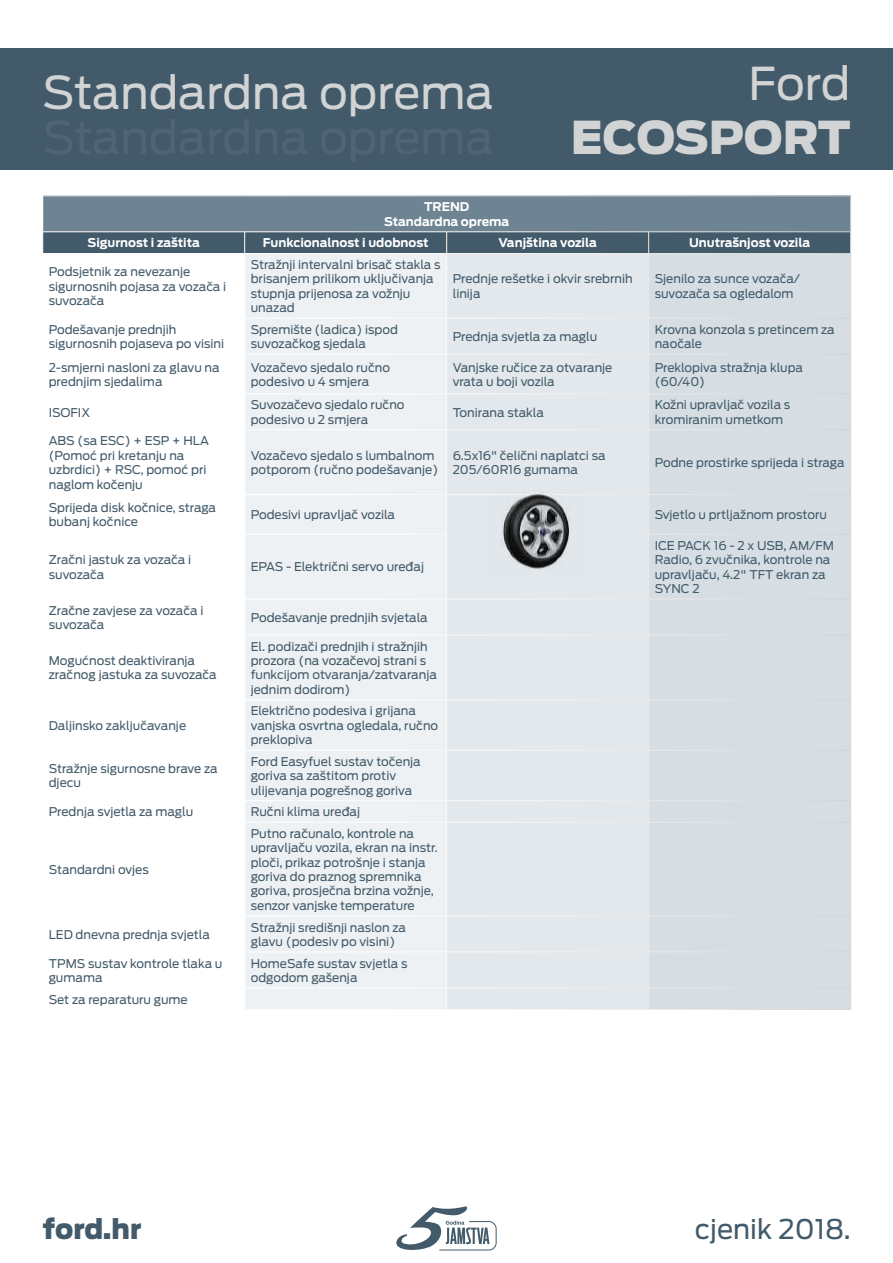
<style>
.page{position:relative;width:893px;height:1263px;background:#fff}
.page>*{position:absolute;margin:0;border:0;box-sizing:border-box;transform-origin:0 0}
.t1{font:45px "Ford Antenna";color:#d1d3d4}
.t2{font:900 45px "Ford Antenna";letter-spacing:-.01em;color:#d1d3d4}
.t3{font:27px "Ford Antenna";color:#425a69}
.t4{font:900 27px "Ford Antenna";letter-spacing:-.005em;color:#425a69}
.t5{font:12px/14.4px "Ford Antenna";color:#425a69}
.t6{font:700 12px/14.4px "Ford Antenna";color:#fff;text-align:center}
</style>
<div class="page">
<div style="left:0;top:48px;width:893px;height:122px;background:#425a69"></div>
<svg style="left:396px;top:1206px;width:101px;height:45px"></svg>
<div style="left:43px;top:196px;width:808px;height:36px;background:#6f8493"></div>
<div style="left:245px;top:254px;width:201px;height:755px;background:#eef1f4"></div>
<div style="left:447px;top:254px;width:201px;height:755px;background:#e2e8ec"></div>
<div style="left:649px;top:254px;width:201px;height:755px;background:#d6dee4"></div>
<hr style="left:43px;top:196px;width:202px;height:1px;background:#fff">
<hr style="left:245px;top:196px;width:202px;height:1px;background:#fff">
<hr style="left:447px;top:196px;width:202px;height:1px;background:#fff">
<hr style="left:649px;top:196px;width:202px;height:1px;background:#fff">
<hr style="left:850px;top:196px;width:1px;height:36px;background:#fff">
<div style="left:42px;top:232px;width:809px;height:21px;background:#425a69"></div>
<hr style="left:245px;top:318px;width:202px;height:1px;background:#fff">
<hr style="left:447px;top:318px;width:202px;height:1px;background:#fff">
<hr style="left:649px;top:318px;width:202px;height:1px;background:#fff">
<hr style="left:245px;top:354px;width:202px;height:1px;background:#fff">
<hr style="left:447px;top:354px;width:202px;height:1px;background:#fff">
<hr style="left:649px;top:354px;width:202px;height:1px;background:#fff">
<hr style="left:447px;top:700px;width:202px;height:1px;background:#fff">
<hr style="left:649px;top:700px;width:202px;height:1px;background:#fff">
<hr style="left:245px;top:800px;width:202px;height:1px;background:#fff">
<hr style="left:447px;top:822px;width:202px;height:1px;background:#fff">
<hr style="left:245px;top:394px;width:202px;height:1px;background:#fff">
<hr style="left:447px;top:394px;width:202px;height:1px;background:#fff">
<hr style="left:649px;top:394px;width:202px;height:1px;background:#fff">
<hr style="left:245px;top:430px;width:202px;height:1px;background:#fff">
<hr style="left:447px;top:430px;width:202px;height:1px;background:#fff">
<hr style="left:649px;top:430px;width:202px;height:1px;background:#fff">
<hr style="left:245px;top:494px;width:202px;height:1px;background:#fff">
<hr style="left:447px;top:494px;width:202px;height:1px;background:#fff">
<hr style="left:649px;top:494px;width:202px;height:1px;background:#fff">
<hr style="left:245px;top:534px;width:202px;height:1px;background:#fff">
<hr style="left:648px;top:534px;width:203px;height:1px;background:#fff">
<hr style="left:245px;top:599px;width:202px;height:1px;background:#fff">
<hr style="left:447px;top:599px;width:202px;height:1px;background:#fff">
<hr style="left:649px;top:599px;width:202px;height:1px;background:#fff">
<hr style="left:245px;top:635px;width:202px;height:1px;background:#fff">
<hr style="left:447px;top:635px;width:202px;height:1px;background:#fff">
<hr style="left:649px;top:635px;width:202px;height:1px;background:#fff">
<hr style="left:245px;top:700px;width:202px;height:1px;background:#fff">
<hr style="left:245px;top:750px;width:202px;height:1px;background:#fff">
<hr style="left:447px;top:750px;width:202px;height:1px;background:#fff">
<hr style="left:649px;top:750px;width:202px;height:1px;background:#fff">
<hr style="left:447px;top:800px;width:202px;height:1px;background:#fff">
<hr style="left:649px;top:800px;width:202px;height:1px;background:#fff">
<svg style="left:648px;top:801px;width:1px;height:21px"></svg>
<svg style="left:850px;top:801px;width:1px;height:21px"></svg>
<hr style="left:245px;top:822px;width:202px;height:1px;background:#fff">
<hr style="left:649px;top:822px;width:202px;height:1px;background:#fff">
<hr style="left:245px;top:916px;width:202px;height:1px;background:#fff">
<hr style="left:447px;top:916px;width:202px;height:1px;background:#fff">
<hr style="left:649px;top:916px;width:202px;height:1px;background:#fff">
<hr style="left:245px;top:952px;width:202px;height:1px;background:#fff">
<hr style="left:447px;top:952px;width:202px;height:1px;background:#fff">
<hr style="left:649px;top:952px;width:202px;height:1px;background:#fff">
<hr style="left:245px;top:988px;width:202px;height:1px;background:#fff">
<hr style="left:447px;top:988px;width:202px;height:1px;background:#fff">
<hr style="left:649px;top:988px;width:202px;height:1px;background:#fff">
<svg style="left:648px;top:988px;width:1px;height:21px"></svg>
<svg style="left:850px;top:988px;width:1px;height:21px"></svg>
<img style="left:483px;top:489px;width:104px;height:87px">
<h1 class="t1" style="left:43px;top:54px;width:453px">Standardna oprema</h1>
<p class="t6" style="left:384px;top:199px;width:127px">Trend<br>Standardna oprema</p>
<h1 class="t1" style="left:748px;top:45px;width:103px">Ford</h1>
<h1 class="t2" style="left:571px;top:95px;width:281px">ECOSPORT</h1>
<p class="t6" style="left:87px;top:235px;width:114px">Sigurnost i zaštita</p>
<p class="t6" style="left:263px;top:235px;width:167px">Funkcionalnost i udobnost</p>
<p class="t6" style="left:498px;top:235px;width:100px">Vanjština vozila</p>
<p class="t6" style="left:689px;top:235px;width:122px">Unutrašnjost vozila</p>
<p class="t5" style="left:49px;top:263px;width:179px">Podsjetnik za nevezanje sigurnosnih pojasa za vozača i suvozača</p>
<p class="t5" style="left:251px;top:256px;width:191px">Stražnji intervalni brisač stakla s brisanjem prilikom uključivanja stupnja prijenosa za vožnju unazad</p>
<p class="t5" style="left:453px;top:270px;width:182px">Prednje rešetke i okvir srebrnih linija</p>
<p class="t5" style="left:655px;top:270px;width:147px">Sjenilo za sunce vozača/ suvozača sa ogledalom</p>
<p class="t5" style="left:49px;top:321px;width:177px">Podešavanje prednjih sigurnosnih pojaseva po visini</p>
<p class="t5" style="left:251px;top:321px;width:149px">Spremište (ladica) ispod suvozačkog sjedala</p>
<p class="t5" style="left:453px;top:328px;width:146px">Prednja svjetla za maglu</p>
<p class="t5" style="left:655px;top:321px;width:182px">Krovna konzola s pretincem za naočale</p>
<p class="t5" style="left:49px;top:359px;width:173px">2-smjerni nasloni za glavu na prednjim sjedalima</p>
<p class="t5" style="left:251px;top:359px;width:141px">Vozačevo sjedalo ručno podesivo u 4 smjera</p>
<p class="t5" style="left:453px;top:359px;width:161px">Vanjske ručice za otvaranje vrata u boji vozila</p>
<p class="t5" style="left:655px;top:359px;width:150px">Preklopiva stražnja klupa (60/40)</p>
<p class="t5" style="left:49px;top:404px;width:43px">ISOFIX</p>
<p class="t5" style="left:251px;top:396px;width:155px">Suvozačevo sjedalo ručno podesivo u 2 smjera</p>
<p class="t5" style="left:453px;top:404px;width:93px">Tonirana stakla</p>
<p class="t5" style="left:655px;top:396px;width:137px">Kožni upravljač vozila s kromiranim umetkom</p>
<p class="t5" style="left:49px;top:432px;width:162px">ABS (sa ESC) + ESP + HLA (Pomoć pri kretanju na uzbrdici) + RSC, pomoć pri naglom kočenju</p>
<p class="t5" style="left:251px;top:447px;width:189px">Vozačevo sjedalo s lumbalnom potporom (ručno podešavanje)</p>
<p class="t5" style="left:453px;top:447px;width:154px">6.5x16" čelični naplatci sa<br>205/60R16 gumama</p>
<p class="t5" style="left:655px;top:454px;width:191px">Podne prostirke sprijeda i straga</p>
<p class="t5" style="left:49px;top:499px;width:169px">Sprijeda disk kočnice, straga bubanj kočnice</p>
<p class="t5" style="left:251px;top:506px;width:146px">Podesivi upravljač vozila</p>
<p class="t5" style="left:655px;top:506px;width:174px">Svjetlo u prtljažnom prostoru</p>
<p class="t5" style="left:49px;top:551px;width:144px">Zračni jastuk za vozača i suvozača</p>
<p class="t5" style="left:251px;top:558px;width:175px">EPAS - Električni servo uređaj</p>
<p class="t5" style="left:655px;top:537px;width:181px">ICE PACK 16 - 2 x USB, AM/FM<br>Radio, 6 zvučnika, kontrole na upravljaču, 4.2" TFT ekran za<br>SYNC 2</p>
<p class="t5" style="left:49px;top:602px;width:156px">Zračne zavjese za vozača i suvozača</p>
<p class="t5" style="left:251px;top:609px;width:178px">Podešavanje prednjih svjetala</p>
<p class="t5" style="left:49px;top:652px;width:169px">Mogućnost deaktiviranja zračnog jastuka za suvozača</p>
<p class="t5" style="left:251px;top:638px;width:188px">El. podizači prednjih i stražnjih prozora (na vozačevoj strani s funkcijom otvaranja/zatvaranja jednim dodirom)</p>
<p class="t5" style="left:49px;top:717px;width:139px">Daljinsko zaključavanje</p>
<p class="t5" style="left:251px;top:702px;width:189px">Električno podesiva i grijana vanjska osvrtna ogledala, ručno preklopiva</p>
<p class="t5" style="left:49px;top:760px;width:170px">Stražnje sigurnosne brave za djecu</p>
<p class="t5" style="left:251px;top:753px;width:172px">Ford Easyfuel sustav točenja goriva sa zaštitom protiv ulijevanja pogrešnog goriva</p>
<p class="t5" style="left:49px;top:803px;width:146px">Prednja svjetla za maglu</p>
<p class="t5" style="left:251px;top:803px;width:111px">Ručni klima uređaj</p>
<p class="t5" style="left:49px;top:861px;width:102px">Standardni ovjes</p>
<p class="t5" style="left:251px;top:825px;width:189px">Putno računalo, kontrole na upravljaču vozila, ekran na instr. ploči, prikaz potrošnje i stanja goriva do praznog spremnika goriva, prosječna brzina vožnje, senzor vanjske temperature</p>
<p class="t5" style="left:49px;top:926px;width:163px">LED dnevna prednja svjetla</p>
<p class="t5" style="left:251px;top:918px;width:157px">Stražnji središnji naslon za glavu (podesiv po visini)</p>
<p class="t5" style="left:49px;top:954px;width:175px">TPMS sustav kontrole tlaka u gumama</p>
<p class="t5" style="left:251px;top:954px;width:158px">HomeSafe sustav svjetla s odgodom gašenja</p>
<p class="t5" style="left:49px;top:990px;width:141px">Set za reparaturu gume</p>
<h2 class="t4" style="left:43px;top:1204px;width:101px">ford.hr</h2>
<h2 class="t3" style="left:695px;top:1206px;width:157px">cjenik 2018.</h2>
</div>
